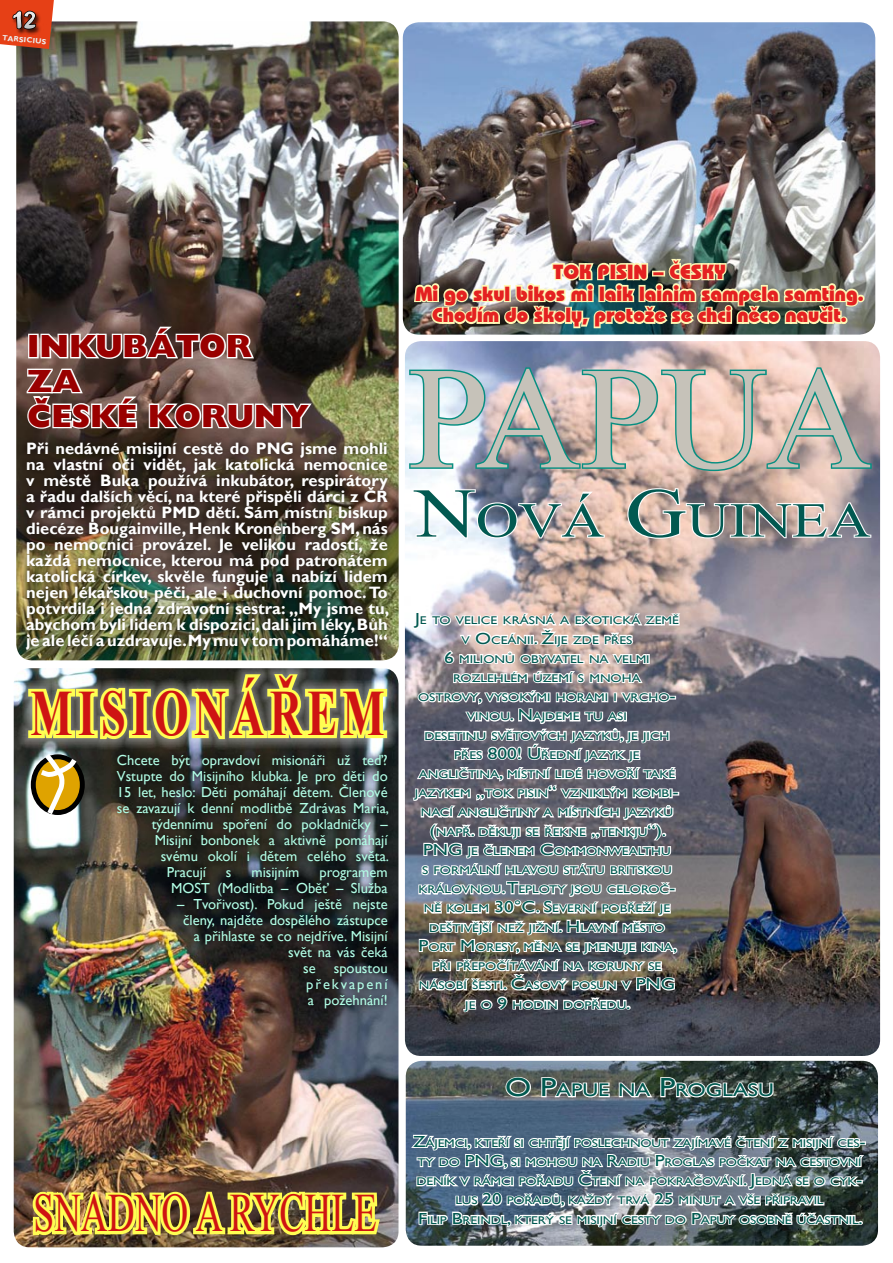
<style>
.page{position:relative;width:893px;height:1263px;background:#fff}
.page>*{position:absolute;margin:0;border:0;box-sizing:border-box;transform-origin:0 0}
.t1{font:145.5px "Times New Roman";color:#c6c2b9}
.Výchozí{font:700 64.5px "Times New Roman";letter-spacing:.125em;color:#ce1413;scale:.69 1}
.Výchozí-2{font:54px "Times New Roman";color:#ce1413;scale:.69 1}
.t2{font:48.9px "Times New Roman";color:#025951;scale:1.21 1}
.Výchozí-3{font:800 31.95px "Gill Sans";color:#900}
.t3{font:26.25px "Gill Sans";color:#015950;scale:1.21 1}
.t4{font:24px "DTC Dirty M02";color:#fff}
.Výchozí-4{font:20.4px/21.9px "ITC Bauhaus Hv AT";color:#e42121;text-align:center}
.t5{font:18.3px "Gill Sans";color:#015950;scale:1.21 1}
.Výchozí-5{font:700 16.5px/16px "Gill Sans";color:#fff;text-align:justify}
.t6{font:16.05px "Gill Sans";color:#025951;scale:1.21 1}
.Výchozí-6{font:14.55px/16px "Gill Sans";color:#b1fde5;text-align:right}
.t7{font:11.25px/19.2px "Gill Sans";color:#025951;text-align:center;scale:1.21 1}
.t8{font:11.25px/19.2px "Gill Sans";letter-spacing:-.015em;color:#015950;scale:1.21 1}
.t9{font:700 7.5px "Gill Sans";color:#eceded}
.s1{font-size:69.9px}
.s2{font-size:16.05px}
.s3{font-size:26.25px}
</style>
<div class="page">
<img style="left:406px;top:342px;width:473px;height:713px">
<img style="left:15px;top:680px;width:382px;height:566px">
<img style="left:404px;top:23px;width:470px;height:310px">
<div style="left:400px;top:19px;width:478px;height:318px;border:3px solid #fff;border-radius:17px"></div>
<img style="left:17px;top:23px;width:381px;height:629px">
<div style="left:13px;top:19px;width:389px;height:644px;border:3px solid #fff;border-radius:17px"></div>
<img style="left:407px;top:1062px;width:470px;height:182px">
<div style="left:403px;top:1058px;width:478px;height:190px;border:3px solid #fff;border-radius:17px"></div>
<svg style="left:424px;top:488px;width:182px;height:52px"></svg>
<svg style="left:626px;top:487px;width:246px;height:53px"></svg>
<img style="left:408px;top:365px;width:465px;height:108px">
<div style="left:108px;top:746px;width:312px;height:389px;background:#000;opacity:.75"></div>
<div style="left:16px;top:661px;width:521px;height:138px;background:#fff;opacity:.75"></div>
<img style="left:411px;top:611px;width:272px;height:403px">
<svg style="left:504px;top:1076px;width:28px;height:23px"></svg>
<svg style="left:540px;top:1076px;width:71px;height:23px"></svg>
<svg style="left:618px;top:1076px;width:157px;height:25px"></svg>
<svg style="left:409px;top:1134px;width:458px;height:95px"></svg>
<div style="left:18px;top:435px;width:406px;height:240px;background:#000;opacity:.75"></div>
<svg style="left:27px;top:325px;width:229px;height:36px"></svg>
<svg style="left:25px;top:367px;width:116px;height:63px"></svg>
<svg style="left:147px;top:401px;width:167px;height:29px"></svg>
<img style="left:412px;top:256px;width:455px;height:74px">
<img style="left:28px;top:1180px;width:356px;height:65px">
<img style="left:24px;top:650px;width:367px;height:170px">
<div style="left:11px;top:10px;width:78px;height:45px;background:#000;opacity:.75"></div>
<svg style="left:0;top:0;width:54px;height:51px;background:#c04221"></svg>
<p class="t4" style="left:11px;top:6px;width:26px">12</p>
<p class="t9" style="left:3px;top:33px;width:45px;rotate:6deg">TARSICIUS</p>
<p class="Výchozí-3" style="left:27px;top:327px;width:226px">INKUBÁTOR</p>
<p class="Výchozí-3" style="left:27px;top:362px;width:55px">ZA</p>
<p class="Výchozí-3" style="left:27px;top:397px;width:284px">ČESKÉ KORUNY</p>
<p class="Výchozí-5" style="left:26px;top:441px;width:365px">Při nedávné misijní cestě do PNG jsme mohli na vlastní oči vidět, jak katolická nemocnice v městě Buka používá inkubátor, respirátory a řadu dalších věcí, na které přispěli dárci z ČR v rámci projektů PMD dětí. Sám místní biskup diecéze Bougainville, Henk Kronenberg SM, nás po nemocnici provázel. Je velikou radostí, že každá nemocnice, kterou má pod patronátem katolická církev, skvěle funguje a nabízí lidem nejen lékařskou péči, ale i duchovní pomoc. To potvrdila i jedna zdravotní sestra: „My jsme tu, abychom byli lidem k dispozici, dali jim léky, Bůh je ale léčí a uzdravuje.My mu v tom pomáháme!“</p>
<p class="Výchozí" style="left:31px;top:669px;width:512px">MISIONÁŘEM</p>
<p class="Výchozí-6" style="left:117px;top:752px;width:272px">Chcete být opravdoví misionáři už teď?</p>
<p class="Výchozí-6" style="left:117px;top:768px;width:272px">Vstupte do Misijního klubka. Je pro děti do</p>
<p class="Výchozí-6" style="left:117px;top:784px;width:272px">15 let, heslo: Děti pomáhají dětem. Členové</p>
<p class="Výchozí-6" style="left:117px;top:800px;width:274px">se zavazují k denní modlitbě Zdrávas Maria,</p>
<p class="Výchozí-6" style="left:152px;top:816px;width:237px">týdennímu spoření do pokladničky –</p>
<p class="Výchozí-6" style="left:155px;top:832px;width:234px">Misijní bonbonek a aktivně pomáhají</p>
<p class="Výchozí-6" style="left:161px;top:848px;width:230px">svému okolí i dětem celého světa.</p>
<p class="Výchozí-6" style="left:167px;top:864px;width:41px">Pracují</p>
<p class="Výchozí-6" style="left:226px;top:864px;width:7px">s</p>
<p class="Výchozí-6" style="left:251px;top:864px;width:50px">misijním</p>
<p class="Výchozí-6" style="left:171px;top:864px;width:218px">programem<br>MOST (Modlitba – Oběť – Služba</p>
<p class="Výchozí-6" style="left:177px;top:896px;width:212px">– Tvořivost). Pokud ještě nejste členy, najděte dospělého zástupce a přihlaste se co nejdříve. Misijní svět na vás čeká<br>se spoustou<br>překvapení<br>a požehnání!</p>
<p class="Výchozí-4" style="left:415px;top:261px;width:450px">Tok pisin – česky<br>Mi go skul bikos mi laik lainim sampela samting.<br>Chodím do školy, protože se chci něco naučit.</p>
<p class="t1" style="left:408px;top:321px;width:465px">PAPUA</p>
<p class="t2" style="left:415px;top:487px;width:378px"><span class="s1">N</span>OVÁ <span class="s1">G</span>UINEA</p>
<p class="t7" style="left:415px;top:611px;width:220px"><span class="s2">J</span>E TO VELICE KRÁSNÁ A EXOTICKÁ ZEMĚ<br>V <span class="s2">O</span>CEÁNII<span class="s2">. Ž</span>IJE ZDE PŘES</p>
<p class="t7" style="left:444px;top:650px;width:171px"><span class="s2">6</span> MILIONŮ OBYVATEL NA VELMI</p>
<p class="t7" style="left:453px;top:669px;width:157px">ROZLEHLÉM ÚZEMÍ S MNOHA</p>
<p class="t7" style="left:418px;top:688px;width:214px">OSTROVY<span class="s2">,</span> VYSOKÝMI HORAMI I VRCHO<span class="s2">-<br></span>VINOU<span class="s2">. N</span>AJDEME TU ASI</p>
<p class="t7" style="left:424px;top:726px;width:204px">DESETINU SVĚTOVÝCH JAZYKŮ<span class="s2">,</span> JE JICH<br>PŘES <span class="s2">800! Ú</span>ŘEDNÍ JAZYK JE</p>
<p class="t7" style="left:415px;top:765px;width:220px">ANGLIČTINA<span class="s2">,</span> MÍSTNÍ LIDÉ HOVOŘÍ TAKÉ<br>JAZYKEM <span class="s2">„</span>TOK PISIN<span class="s2">“</span> VZNIKLÝM KOMBI<span class="s2">-<br></span>NACÍ ANGLIČTINY A MÍSTNÍCH JAZYKŮ</p>
<p class="t7" style="left:430px;top:822px;width:197px"><span class="s2">(</span>NAPŘ<span class="s2">.</span> DĚKUJI SE ŘEKNE <span class="s2">„</span>TENKJU<span class="s2">“).</span></p>
<p class="t6" style="left:423px;top:840px;width:12px">PNG</p>
<p class="t7" style="left:468px;top:842px;width:169px">JE ČLENEM <span class="s2">C</span>OMMONWEALTHU</p>
<p class="t7" style="left:422px;top:861px;width:208px">S FORMÁLNÍ HLAVOU STÁTU BRITSKOU</p>
<p class="t7" style="left:418px;top:880px;width:214px">KRÁLOVNOU<span class="s2">.T</span>EPLOTY JSOU CELOROČ<span class="s2">-</span></p>
<p class="t7" style="left:424px;top:899px;width:205px">NĚ KOLEM <span class="s2">30°C. S</span>EVERNÍ POBŘEŽÍ JE</p>
<p class="t7" style="left:429px;top:918px;width:196px">DEŠTIVĚJŠÍ NEŽ JIŽNÍ<span class="s2">. H</span> LAVNÍ MĚSTO</p>
<p class="t7" style="left:419px;top:938px;width:215px"><span class="s2">P</span>ORT <span class="s2">M</span> ORESY<span class="s2">,</span> MĚNA SE JMENUJE KINA<span class="s2">,</span></p>
<p class="t7" style="left:432px;top:957px;width:191px">PŘI PŘEPOČÍTÁVÁNÍ NA KORUNY SE</p>
<p class="t7" style="left:419px;top:976px;width:185px">NÁSOBÍ ŠESTI<span class="s2">. Č</span>ASOVÝ POSUN V <span class="s2">PNG</span></p>
<p class="t7" style="left:465px;top:995px;width:138px">JE O <span class="s2">9</span> HODIN DOPŘEDU<span class="s2">.</span></p>
<p class="Výchozí-2" style="left:33px;top:1177px;width:499px">SNADNO A RYCHLE</p>
<p class="t3" style="left:505px;top:1072px;width:15px">OP</p>
<p class="t5" style="left:556px;top:1079px;width:181px">APUE NA <span class="s3">P</span>ROGLASU</p>
<p class="t8" style="left:417px;top:1134px;width:372px;text-indent:-4px"><span class="s2">Z</span>ÁJEMCI<span class="s2">,</span> KTEŘÍ SI CHTĚJÍ POSLECHNOUT ZAJÍMAVÉ ČTENÍ Z MISIJNÍ CES<span class="s2">-<br></span>TY DO <span class="s2">PNG</span></p>
<p class="t8" style="left:504px;top:1153px;width:297px"><span class="s2">,</span> SI MOHOU NA <span class="s2">R</span>ADIU <span class="s2">P</span>ROGLAS POČKAT NA CESTOVNÍ</p>
<p class="t8" style="left:416px;top:1172px;width:370px">DENÍK V RÁMCI POŘADU <span class="s2">Č</span>TENÍ NA POKRAČOVÁNÍ<span class="s2">. J</span>EDNÁ SE O CYK<span class="s2">-</span></p>
<p class="t8" style="left:455px;top:1191px;width:306px">LUS <span class="s2">20</span> POŘADŮ<span class="s2">,</span> KAŽDÝ TRVÁ <span class="s2">25</span> MINUT A VŠE PŘIPRAVIL</p>
<p class="t8" style="left:418px;top:1210px;width:369px"><span class="s2">F</span>ILIP <span class="s2">B</span>REINDL<span class="s2">,</span> KTERÝ SE MISIJNÍ CESTY DO <span class="s2">P</span>APUY OSOBNĚ ÚČASTNIL<span class="s2">.</span></p>
</div>
